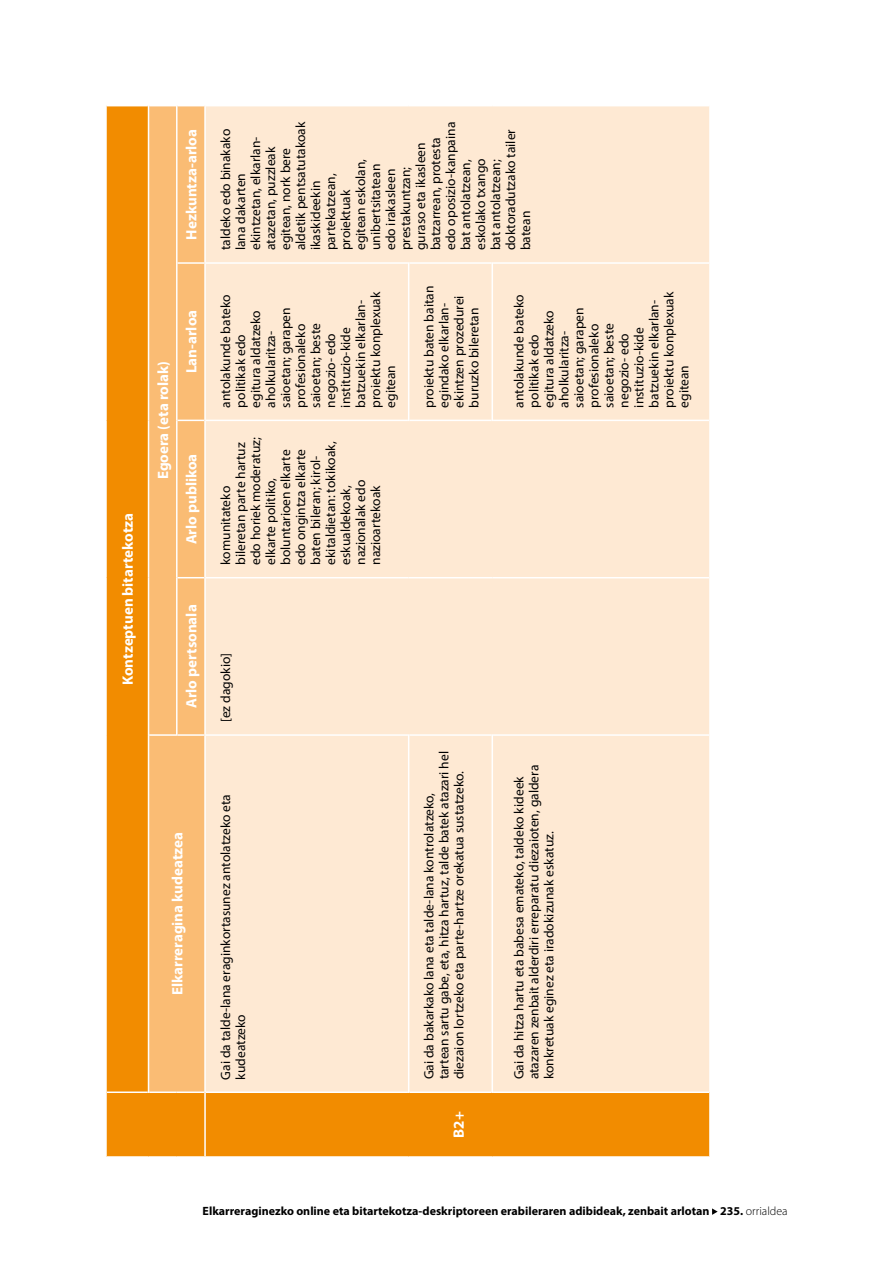
<style>
.page{position:relative;width:893px;height:1263px;background:#fff}
.page>*{position:absolute;margin:0;border:0;box-sizing:border-box;transform-origin:0 0}
.t1{font:700 15px "Myriad Pro";color:#fff}
.t2{font:13.5px/15px "Myriad Pro";color:#000}
.t3{font:700 12px "Myriad Pro";color:#000}
.s1{font-weight:300}
</style>
<div class="page">
<svg style="left:712px;top:1208px;width:6px;height:7px"></svg>
<div style="left:107px;top:106px;width:602px;height:1050px;background:#f28c00"></div>
<div style="left:149px;top:106px;width:55px;height:985px;background:#fabc74"></div>
<div style="left:206px;top:106px;width:503px;height:985px;background:#fee9d3"></div>
<hr style="left:148px;top:735px;width:1px;height:358px;background:#fff">
<hr style="left:148px;top:578px;width:1px;height:157px;background:#fff">
<hr style="left:149px;top:734px;width:27px;height:2px;background:#fff">
<hr style="left:148px;top:420px;width:1px;height:158px;background:#fff">
<hr style="left:148px;top:263px;width:1px;height:157px;background:#fff">
<hr style="left:148px;top:105px;width:1px;height:158px;background:#fff">
<hr style="left:176px;top:578px;width:2px;height:158px;background:#fff">
<hr style="left:178px;top:734px;width:26px;height:2px;background:#fff">
<hr style="left:176px;top:420px;width:2px;height:158px;background:#fff">
<svg style="left:178px;top:577px;width:26px;height:1px"></svg>
<hr style="left:176px;top:263px;width:2px;height:157px;background:#fff">
<svg style="left:178px;top:420px;width:26px;height:1px"></svg>
<hr style="left:176px;top:105px;width:2px;height:158px;background:#fff">
<hr style="left:178px;top:262px;width:26px;height:2px;background:#fff">
<hr style="left:408px;top:734px;width:1px;height:359px;background:#fff">
<hr style="left:408px;top:262px;width:1px;height:159px;background:#fff">
<hr style="left:492px;top:734px;width:1px;height:359px;background:#fff">
<hr style="left:492px;top:262px;width:1px;height:159px;background:#fff">
<hr style="left:204px;top:1092px;width:2px;height:66px;background:#fff">
<hr style="left:204px;top:735px;width:2px;height:357px;background:#fff">
<hr style="left:204px;top:578px;width:2px;height:157px;background:#fff">
<hr style="left:204px;top:420px;width:2px;height:158px;background:#fff">
<hr style="left:204px;top:263px;width:2px;height:157px;background:#fff">
<hr style="left:204px;top:105px;width:2px;height:158px;background:#fff">
<hr style="left:107px;top:1091px;width:41px;height:2px;background:#fff">
<hr style="left:149px;top:1091px;width:28px;height:2px;background:#fff">
<hr style="left:177px;top:1091px;width:27px;height:2px;background:#fff">
<hr style="left:206px;top:1091px;width:202px;height:2px;background:#fff">
<hr style="left:409px;top:1091px;width:83px;height:2px;background:#fff">
<hr style="left:493px;top:1091px;width:216px;height:2px;background:#fff">
<hr style="left:206px;top:734px;width:202px;height:2px;background:#fff">
<hr style="left:409px;top:734px;width:83px;height:2px;background:#fff">
<hr style="left:493px;top:734px;width:216px;height:2px;background:#fff">
<hr style="left:206px;top:262px;width:202px;height:2px;background:#fff">
<hr style="left:409px;top:262px;width:83px;height:2px;background:#fff">
<hr style="left:493px;top:262px;width:216px;height:2px;background:#fff">
<hr style="left:206px;top:577px;width:203px;height:1px;background:#fff">
<hr style="left:206px;top:420px;width:202px;height:1px;background:#fff">
<hr style="left:409px;top:577px;width:83px;height:1px;background:#fff">
<hr style="left:409px;top:420px;width:83px;height:1px;background:#fff">
<hr style="left:492px;top:577px;width:217px;height:1px;background:#fff">
<hr style="left:493px;top:420px;width:216px;height:1px;background:#fff">
<p class="t1" style="left:118px;top:685px;width:174px;rotate:-90deg">Kontzeptuen bitartekotza</p>
<p class="t1" style="left:182px;top:240px;width:112px;rotate:-90deg">Hezkuntza-arloa</p>
<p class="t1" style="left:153px;top:479px;width:119px;rotate:-90deg">Egoera (eta rolak)</p>
<p class="t1" style="left:182px;top:373px;width:65px;rotate:-90deg">Lan-arloa</p>
<p class="t1" style="left:182px;top:544px;width:92px;rotate:-90deg">Arlo publikoa</p>
<p class="t1" style="left:182px;top:708px;width:105px;rotate:-90deg">Arlo pertsonala</p>
<p class="t1" style="left:168px;top:995px;width:165px;rotate:-90deg">Elkarreragina kudeatzea</p>
<p class="t2" style="left:218px;top:250px;width:130px;rotate:-90deg">taldeko edo binakako lana dakarten ekintzetan, elkarlan&shy;atazetan, puzzleak egitean, nork bere aldetik pentsatutakoak ikaskideekin partekatzean, proiektuak<br>egitean eskolan, unibertsitatean<br>edo irakasleen prestakuntzan;<br>guraso eta ikasleen batzarrean, protesta edo oposizio-kanpaina bat antolatzean, eskolako txango<br>bat antolatzean; doktoradutzako tailer batean</p>
<p class="t2" style="left:218px;top:408px;width:117px;rotate:-90deg">antolakunde bateko politikak edo egitura aldatzeko aholkularitza&shy;saioetan; garapen profesionaleko saioetan; beste negozio- edo instituzio-kide batzuekin elkarlan&shy;proiektu konplexuak egitean</p>
<p class="t2" style="left:218px;top:565px;width:129px;rotate:-90deg">komunitateko bileretan parte hartuz edo horiek moderatuz; elkarte politiko, boluntarioen elkarte edo ongintza elkarte baten bileran; kirol&shy;ekitaldietan: tokikoak, eskualdekoak, nazionalak edo nazioartekoak</p>
<p class="t2" style="left:421px;top:408px;width:123px;rotate:-90deg">proiektu baten baitan egindako elkarlan&shy;ekintzen prozedurei buruzko bileretan</p>
<p class="t2" style="left:511px;top:408px;width:117px;rotate:-90deg">antolakunde bateko politikak edo egitura aldatzeko aholkularitza&shy;saioetan; garapen profesionaleko saioetan; beste negozio- edo instituzio-kide batzuekin elkarlan&shy;proiektu konplexuak egitean</p>
<p class="t2" style="left:218px;top:722px;width:71px;rotate:-90deg">[ez dagokio]</p>
<p class="t2" style="left:218px;top:1079px;width:287px;rotate:-90deg">Gai da talde-lana eraginkortasunez antolatzeko eta kudeatzeko</p>
<p class="t2" style="left:421px;top:1079px;width:330px;rotate:-90deg">Gai da bakarkako lana eta talde-lana kontrolatzeko, tartean sartu gabe, eta, hitza hartuz, talde batek atazari hel diezaion lortzeko eta parte-hartze orekatua sustatzeko.</p>
<p class="t1" style="left:449px;top:1138px;width:28px;rotate:-90deg">B2+</p>
<p class="t2" style="left:511px;top:1079px;width:316px;rotate:-90deg">Gai da hitza hartu eta babesa emateko, taldeko kideek atazaren zenbait alderdiri erreparatu diezaioten, galdera konkretuak eginez eta iradokizunak eskatuz.</p>
<p class="t3" style="left:203px;top:1203px;width:587px">Elkarreraginezko online eta bitartekotza-deskriptoreen erabileraren adibideak, zenbait arlotan 235. <span class="s1">orrialdea</span></p>
</div>
